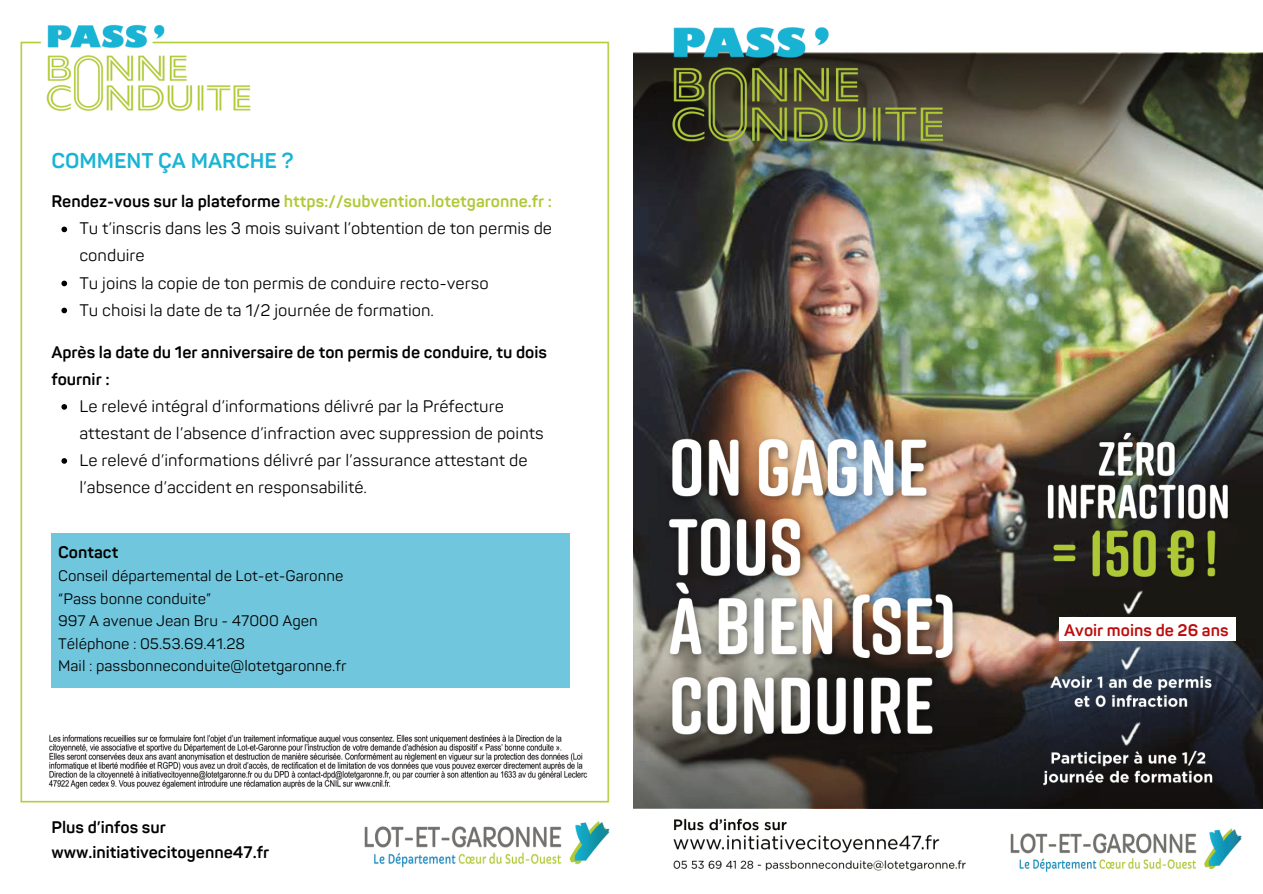
<style>
.page{position:relative;width:1263px;height:894px;background:#fff}
.page>*{position:absolute;margin:0;border:0;box-sizing:border-box;transform-origin:0 0}
.t1{font:700 21px "Panton";color:#19b4d4}
.t2{font:16.5px/27px "Panton";color:#000}
.t3{font:700 16.5px/27px "Panton";color:#000}
.t4{font:700 16.5px "Panton";color:#afc936}
.t5{font:700 16.5px "Panton";color:#bb0d0d}
.t6{font:15px "Panton";color:#000}
.s1{color:#000}
</style>
<div class="page">
<img style="left:633px;top:27px;width:630px;height:846px">
<img style="left:20px;top:24px;width:590px;height:844px">
<div style="left:284px;top:49px;width:315px;height:92px;background:#fff"></div>
<div style="left:36px;top:141px;width:563px;height:576px;background:#fff"></div>
<div style="left:25px;top:811px;width:328px;height:59px;background:#fff"></div>
<svg style="left:61px;top:226px;width:6px;height:6px"></svg>
<svg style="left:61px;top:280px;width:6px;height:6px"></svg>
<svg style="left:61px;top:307px;width:6px;height:6px"></svg>
<svg style="left:61px;top:404px;width:6px;height:5px"></svg>
<svg style="left:61px;top:458px;width:6px;height:5px"></svg>
<div style="left:51px;top:533px;width:519px;height:154px;background:#6fc6dd"></div>
<div style="left:1059px;top:617px;width:176px;height:24px;background:#fff"></div>
<h2 class="t1" style="left:51px;top:148px;width:244px">COMMENT ÇA MARCHE ?</h2>
<p class="t4" style="left:51px;top:192px;width:502px"><span class="s1">Rendez-vous sur la plateforme</span> https://subvention.lotetgaronne.fr :</p>
<p class="t2" style="left:79px;top:216px;width:474px">Tu t’inscris dans les 3 mois suivant l’obtention de ton permis de conduire</p>
<p class="t2" style="left:79px;top:270px;width:411px">Tu joins la copie de ton permis de conduire recto-verso</p>
<h2 class="t2" style="left:79px;top:297px;width:356px">Tu choisi la date de ta 1/2 journée de formation.</h2>
<p class="t3" style="left:51px;top:339px;width:497px">Après la date du 1er anniversaire de ton permis de conduire, tu dois fournir :</p>
<p class="t2" style="left:79px;top:393px;width:466px">Le relevé intégral d’informations délivré par la Préfecture attestant de l’absence d’infraction avec suppression de points</p>
<p class="t2" style="left:79px;top:447px;width:450px">Le relevé d’informations délivré par l’assurance attestant de l’absence d’accident en responsabilité.</p>
<p class="t3" style="left:58px;top:539px;width:62px">Contact</p>
<p class="t6" style="left:58px;top:566px;width:287px">Conseil départemental de Lot-et-Garonne</p>
<p class="t6" style="left:58px;top:589px;width:154px">“Pass bonne conduite”</p>
<p class="t6" style="left:58px;top:611px;width:261px">997 A avenue Jean Bru - 47000 Agen</p>
<p class="t6" style="left:58px;top:634px;width:188px">Téléphone : 05.53.69.41.28</p>
<h2 class="t6" style="left:58px;top:656px;width:290px">Mail : passbonneconduite@lotetgaronne.fr</h2>
<p class="t3" style="left:51px;top:815px;width:219px;line-height:24.8px">Plus d’infos sur www.initiativecitoyenne47.fr</p>
<h2 class="t5" style="left:1064px;top:620px;width:166px">Avoir moins de 26 ans</h2>
</div>
